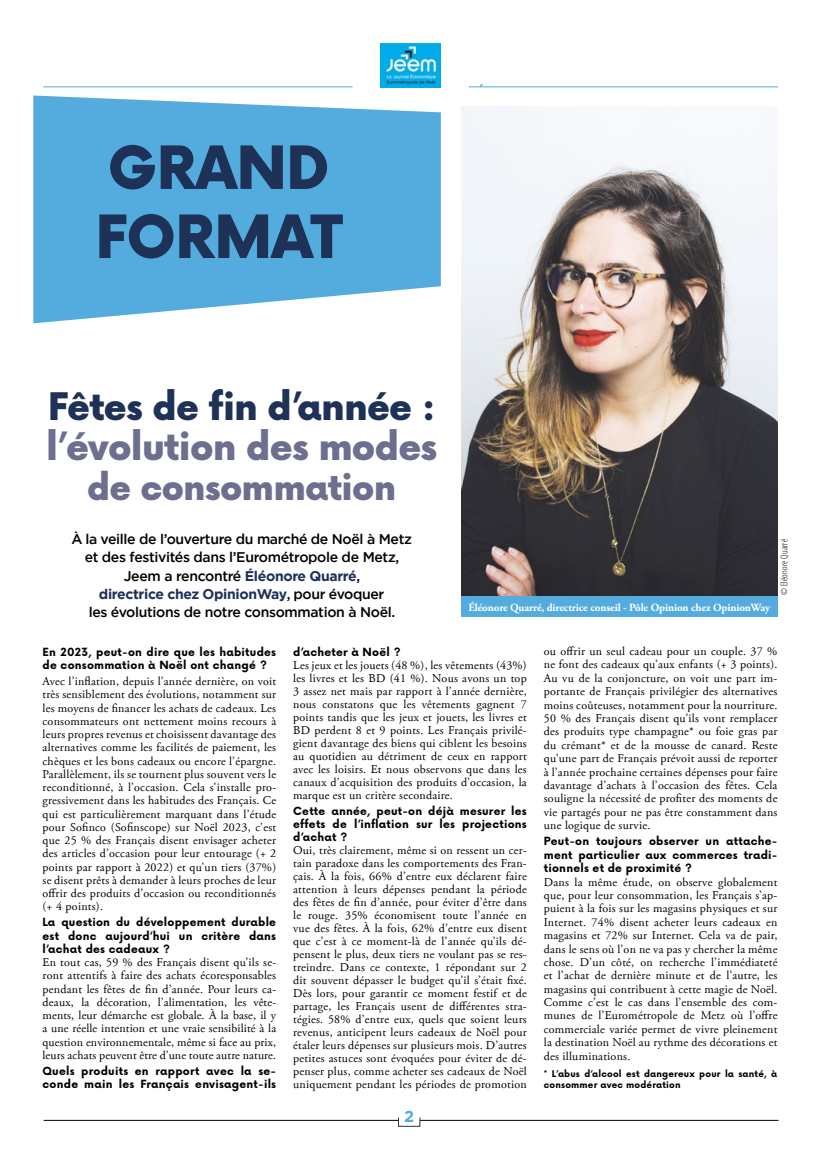
<style>
.page{position:relative;width:820px;height:1163px;background:#fff}
.page>*{position:absolute;margin:0;border:0;box-sizing:border-box;transform-origin:0 0}
.t1{font:900 58px/69px "Now";letter-spacing:-.01em;color:#1e3258}
.t2{font:900 37px "Now";letter-spacing:-.02em;color:#6d6f8e}
.t3{font:900 37px "Now";letter-spacing:-.02em;color:#1e3258}
.t4{font:900 35px "Now";letter-spacing:-.02em;color:#6d6f8e}
.t5{font:700 16px "Gotham";color:#53acdd}
.t6{font:500 14px/18px "Gotham";letter-spacing:-.025em;color:#000;text-align:center}
.t7{font:12px/13px "Adobe Garamond Pro";letter-spacing:.02em;color:#000;text-align:justify}
.t8{font:700 11px/13.2px "Now";letter-spacing:.02em;color:#000;text-align:justify}
.t9{font:700 11px "Adobe Garamond Pro";letter-spacing:-.01em;color:#fff}
.t10{font:300 condensed 10px "Myriad Pro";letter-spacing:.02em;color:#000}
.t11{font:700 9px/11.4px "Now";letter-spacing:.02em;color:#000}
.s1{font-weight:700;color:#1e3258}
</style>
<div class="page">
<hr style="left:468px;top:87px;width:309px;height:1px;background:#53acdd">
<hr style="left:43px;top:87px;width:309px;height:1px;background:#53acdd">
<img style="left:380px;top:44px;width:60px;height:43px">
<svg style="left:33px;top:95px;width:407px;height:228px;background:#67b5e1"></svg>
<img style="left:461px;top:106px;width:316px;height:490px">
<hr style="left:44px;top:1119px;width:734px;height:1px;background:#000">
<div style="left:398px;top:1117px;width:22px;height:9px;background:#fff"></div>
<div style="left:461px;top:596px;width:316px;height:20px;background:#53acdd"></div>
<h1 class="t1" style="left:95px;top:133px;width:248px">GRAND<br>FORMAT</h1>
<h2 class="t3" style="left:48px;top:379px;width:389px">Fêtes de fin d’année :</h2>
<h2 class="t2" style="left:46px;top:419px;width:392px">l’évolution des modes</h2>
<h3 class="t4" style="left:87px;top:461px;width:310px">de consommation</h3>
<p class="t6" style="left:71px;top:530px;width:342px">À la veille de l’ouverture du marché de Noël à Metz et des festivités dans l’Eurométropole de Metz, Jeem a rencontré <span class="s1">Éléonore Quarré</span>,<br><span class="s1">directrice chez OpinionWay</span>, pour évoquer<br>les évolutions de notre consommation à Noël.</p>
<p class="t9" style="left:468px;top:600px;width:303px">Éléonore Quarré, directrice conseil - Pôle Opinion chez OpinionWay</p>
<p class="t10" style="left:777px;top:595px;width:57px;rotate:-90deg">© Eléonore Quarré</p>
<p class="t8" style="left:43px;top:644px;width:235px">En 2023, peut-on dire que les habitudes de consommation à Noël ont changé ?</p>
<p class="t7" style="left:43px;top:675px;width:235px">Avec l’inflation, depuis l’année dernière, on voit très sensiblement des évolutions, notamment sur les moyens de financer les achats de cadeaux. Les consommateurs ont nettement moins recours à leurs propres revenus et choisissent davantage des alternatives comme les facilités de paiement, les chèques et les bons cadeaux ou encore l’épargne.<br>Parallèlement, ils se tournent plus souvent vers le reconditionné, à l’occasion. Cela s’installe pro&shy;gressivement dans les habitudes des Français. Ce qui est particulièrement marquant dans l’étude pour Sofinco (Sofinscope) sur Noël 2023, c’est que 25 % des Français disent envisager acheter des articles d’occasion pour leur entourage (+ 2 points par rapport à 2022) et qu’un tiers (37%) se disent prêts à demander à leurs proches de leur offrir des produits d’occasion ou reconditionnés (+ 4 points).</p>
<p class="t8" style="left:43px;top:915px;width:235px">La question du développement durable est donc aujourd’hui un critère dans l’achat des cadeaux ?</p>
<p class="t7" style="left:43px;top:955px;width:235px">En tout cas, 59 % des Français disent qu’ils se&shy;ront attentifs à faire des achats écoresponsables pendant les fêtes de fin d’année. Pour leurs ca&shy;deaux, la décoration, l’alimentation, les vête&shy;ments, leur démarche est globale. À la base, il y a une réelle intention et une vraie sensibilité à la question environnementale, même si face au prix, leurs achats peuvent être d’une toute autre nature.</p>
<p class="t8" style="left:43px;top:1063px;width:235px">Quels produits en rapport avec la se&shy;conde main les Français envisagent-ils</p>
<p class="t8" style="left:293px;top:644px;width:109px">d’acheter à Noël ?</p>
<p class="t7" style="left:293px;top:658px;width:235px">Les jeux et les jouets (48 %), les vêtements (43%) les livres et les BD (41 %). Nous avons un top 3 assez net mais par rapport à l’année dernière, nous constatons que les vêtements gagnent 7 points tandis que les jeux et jouets, les livres et BD perdent 8 et 9 points. Les Français privilé&shy;gient davantage des biens qui ciblent les besoins au quotidien au détriment de ceux en rapport avec les loisirs. Et nous observons que dans les canaux d’acquisition des produits d’occasion, la marque est un critère secondaire.</p>
<p class="t8" style="left:293px;top:803px;width:235px">Cette année, peut-on déjà mesurer les effets de l’inflation sur les projections d’achat ?</p>
<p class="t7" style="left:293px;top:843px;width:235px">Oui, très clairement, même si on ressent un cer&shy;tain paradoxe dans les comportements des Fran&shy;çais. À la fois, 66% d’entre eux déclarent faire attention à leurs dépenses pendant la période des fêtes de fin d’année, pour éviter d’être dans le rouge. 35% économisent toute l’année en vue des fêtes. À la fois, 62% d’entre eux disent que c’est à ce moment-là de l’année qu’ils dé&shy;pensent le plus, deux tiers ne voulant pas se res&shy;treindre. Dans ce contexte, 1 répondant sur 2 dit souvent dépasser le budget qu’il s’était fixé.<br>Dès lors, pour garantir ce moment festif et de partage, les Français usent de différentes stra&shy;tégies. 58% d’entre eux, quels que soient leurs revenus, anticipent leurs cadeaux de Noël pour étaler leurs dépenses sur plusieurs mois. D’autres petites astuces sont évoquées pour éviter de dé&shy;penser plus, comme acheter ses cadeaux de Noël uniquement pendant les périodes de promotion</p>
<h3 class="t5" style="left:404px;top:1105px;width:11px">2</h3>
<p class="t7" style="left:543px;top:644px;width:235px;line-height:13.4px">ou offrir un seul cadeau pour un couple. 37 % ne font des cadeaux qu’aux enfants (+ 3 points).<br>Au vu de la conjoncture, on voit une part im&shy;portante de Français privilégier des alternatives moins coûteuses, notamment pour la nourriture.<br>50 % des Français disent qu’ils vont remplacer des produits type champagne* ou foie gras par du crémant* et de la mousse de canard. Reste qu’une part de Français prévoit aussi de reporter à l’année prochaine certaines dépenses pour faire davantage d’achats à l’occasion des fêtes. Cela souligne la nécessité de profiter des moments de vie partagés pour ne pas être constamment dans une logique de survie.</p>
<p class="t8" style="left:543px;top:834px;width:235px">Peut-on toujours observer un attache&shy;ment particulier aux commerces tradi&shy;tionnels et de proximité ?</p>
<p class="t7" style="left:543px;top:875px;width:235px;line-height:13.4px">Dans la même étude, on observe globalement que, pour leur consommation, les Français s’ap&shy;puient à la fois sur les magasins physiques et sur Internet. 74% disent acheter leurs cadeaux en magasins et 72% sur Internet. Cela va de pair, dans le sens où l’on ne va pas y chercher la même chose. D’un côté, on recherche l’immédiateté et l’achat de dernière minute et de l’autre, les magasins qui contribuent à cette magie de Noël.<br>Comme c’est le cas dans l’ensemble des com&shy;munes de l’Eurométropole de Metz où l’offre commerciale variée permet de vivre pleinement la destination Noël au rythme des décorations et des illuminations.</p>
<p class="t11" style="left:543px;top:1067px;width:235px">* L’abus d’alcool est dangereux pour la santé, à consommer avec modération</p>
</div>
